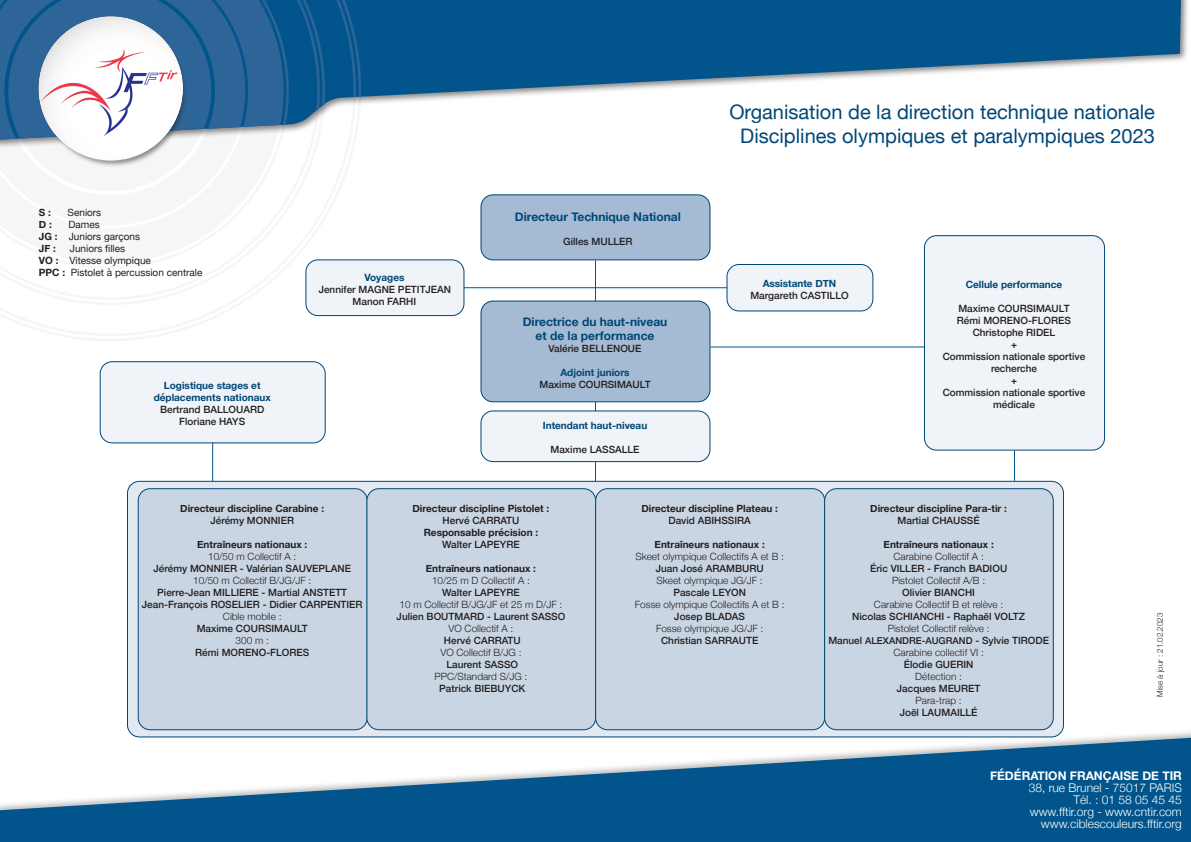
<style>
.page{position:relative;width:1191px;height:842px;background:#fff}
.page>*{position:absolute;margin:0;border:0;box-sizing:border-box;transform-origin:0 0}
.t1{font:20px "Helvetica Neue";color:#004777}
.t2{font:300 12px "Helvetica Neue";color:#fff}
.t3{font:700 12px "Helvetica Neue";color:#004777}
.t4{font:700 12px "Helvetica Neue";color:#fff}
.t5{font:500 10px/12px "Helvetica Neue";color:#231f20;text-align:center}
.t6{font:300 10px "Helvetica Neue";color:#231f20}
.t7{font:700 10px "Helvetica Neue";color:#231f20}
.t8{font:700 10px "Helvetica Neue";color:#004777}
.t9{font:10px "Helvetica Neue";color:#231f20}
.t10{font:300 8px "Helvetica Neue";color:#231f20}
.s1{font-weight:700}
.s2{font-size:9.5px}
</style>
<div class="page">
<hr style="left:595px;top:260px;width:1px;height:246px;background:#01558c">
<hr style="left:462px;top:287px;width:268px;height:1px;background:#01558c">
<div style="left:0;top:729px;width:1191px;height:113px;background:#231f20;opacity:.3"></div>
<svg style="left:0;top:738px;width:1191px;height:104px;fill:#01558c"></svg>
<svg style="left:409px;top:0;width:772px;height:101px;fill:#01558c"></svg>
<img style="left:227px;top:0;width:182px;height:137px">
<img style="left:0;top:0;width:227px;height:167px">
<div style="left:306px;top:260px;width:158px;height:56px;background:#f0f3f7;border-radius:12px"></div>
<div style="left:305px;top:259px;width:159px;height:57px;border:1px solid #004777;border-radius:12px"></div>
<div style="left:727px;top:264px;width:146px;height:47px;background:#f0f3f7;border-radius:12px"></div>
<div style="left:726px;top:264px;width:147px;height:47px;border:1px solid #004777;border-radius:12px"></div>
<div style="left:481px;top:195px;width:229px;height:65px;background:#a5bad3;border-radius:12px"></div>
<div style="left:480px;top:194px;width:230px;height:66px;border:1px solid #004777;border-radius:12px"></div>
<div style="left:481px;top:301px;width:229px;height:101px;background:#a5bad3;border-radius:12px"></div>
<div style="left:480px;top:301px;width:230px;height:101px;border:1px solid #004777;border-radius:12px"></div>
<div style="left:481px;top:411px;width:229px;height:51px;background:#f0f3f7;border-radius:12px"></div>
<div style="left:480px;top:410px;width:230px;height:52px;border:1px solid #004777;border-radius:12px"></div>
<div style="left:127px;top:481px;width:936px;height:256px;background:#e3e9f1;border-radius:12px"></div>
<div style="left:138px;top:489px;width:229px;height:241px;background:#cad5e3;border-radius:12px"></div>
<div style="left:138px;top:488px;width:230px;height:242px;border:1px solid #004777;border-radius:12px"></div>
<div style="left:367px;top:489px;width:228px;height:241px;background:#cad5e3;border-radius:12px"></div>
<div style="left:366px;top:488px;width:230px;height:242px;border:1px solid #004777;border-radius:12px"></div>
<div style="left:595px;top:489px;width:229px;height:241px;background:#cad5e3;border-radius:12px"></div>
<div style="left:595px;top:488px;width:230px;height:242px;border:1px solid #004777;border-radius:12px"></div>
<div style="left:824px;top:489px;width:229px;height:241px;background:#cad5e3;border-radius:12px"></div>
<div style="left:824px;top:488px;width:229px;height:242px;border:1px solid #004777;border-radius:12px"></div>
<div style="left:924px;top:236px;width:180px;height:214px;background:#f0f3f7;border-radius:12px"></div>
<div style="left:924px;top:235px;width:181px;height:216px;border:1px solid #004777;border-radius:12px"></div>
<div style="left:100px;top:362px;width:225px;height:81px;background:#f0f3f7;border-radius:12px"></div>
<div style="left:100px;top:361px;width:226px;height:82px;border:1px solid #004777;border-radius:12px"></div>
<hr style="left:710px;top:346px;width:215px;height:1px;background:#01558c">
<hr style="left:1014px;top:451px;width:1px;height:30px;background:#01558c">
<hr style="left:212px;top:442px;width:1px;height:40px;background:#01558c">
<p class="t7" style="left:39px;top:204px;width:14px">S :</p>
<p class="t9" style="left:68px;top:205px;width:35px">Seniors</p>
<p class="t7" style="left:39px;top:216px;width:14px">D :</p>
<p class="t9" style="left:68px;top:217px;width:33px">Dames</p>
<p class="t9" style="left:39px;top:229px;width:103px"><span class="s1">JG :</span> Juniors garçons</p>
<p class="t7" style="left:39px;top:240px;width:19px">JF :</p>
<p class="t9" style="left:70px;top:241px;width:57px">Juniors filles</p>
<p class="t9" style="left:39px;top:253px;width:114px"><span class="s1">VO :</span> Vitesse olympique</p>
<p class="t9" style="left:39px;top:265px;width:165px"><span class="s1">PPC :</span> Pistolet à percussion centrale</p>
<p class="t8" style="left:164px;top:378px;width:98px">Logistique stages et</p>
<p class="t8" style="left:154px;top:390px;width:119px">déplacements nationaux</p>
<p class="t5" style="left:160px;top:403px;width:106px">Bertrand BALLOUARD</p>
<p class="t5" style="left:179px;top:415px;width:67px">Floriane HAYS</p>
<p class="t8" style="left:364px;top:269px;width:42px">Voyages</p>
<p class="t5" style="left:319px;top:282px;width:134px">Jennifer MAGNE PETITJEAN</p>
<p class="t5" style="left:352px;top:294px;width:65px">Manon FARHI</p>
<p class="t3" style="left:515px;top:208px;width:167px">Directeur Technique National</p>
<p class="t5" style="left:563px;top:235px;width:71px">Gilles MULLER</p>
<p class="t3" style="left:522px;top:312px;width:146px">Directrice du haut-niveau</p>
<p class="t3" style="left:535px;top:327px;width:120px">et de la performance</p>
<p class="t5" style="left:548px;top:342px;width:94px">Valérie BELLENOUE</p>
<p class="t8" style="left:560px;top:365px;width:71px">Adjoint juniors</p>
<p class="t5" style="left:539px;top:378px;width:113px">Maxime COURSIMAULT</p>
<p class="t8" style="left:543px;top:418px;width:106px">Intendant haut-niveau</p>
<p class="t5" style="left:550px;top:443px;width:91px">Maxime LASSALLE</p>
<p class="t1" style="left:729px;top:97px;width:427px">Organisation de la direction technique nationale</p>
<p class="t1" style="left:740px;top:121px;width:416px">Disciplines olympiques et paralympiques 2023</p>
<p class="t8" style="left:762px;top:275px;width:75px">Assistante DTN</p>
<p class="t5" style="left:750px;top:288px;width:100px">Margareth CASTILLO</p>
<p class="t8" style="left:965px;top:276px;width:98px">Cellule performance</p>
<p class="t5" style="left:958px;top:301px;width:113px">Maxime COURSIMAULT</p>
<p class="t5" style="left:957px;top:313px;width:116px">Rémi MORENO-FLORES</p>
<p class="t5" style="left:972px;top:325px;width:84px">Christophe RIDEL</p>
<p class="t5" style="left:1011px;top:337px;width:7px">+</p>
<p class="t5" style="left:942px;top:349px;width:144px">Commission nationale sportive recherche</p>
<p class="t5" style="left:1011px;top:373px;width:7px">+</p>
<p class="t5" style="left:942px;top:385px;width:144px">Commission nationale sportive médicale</p>
<p class="t7" style="left:180px;top:501px;width:145px">Directeur discipline Carabine :</p>
<p class="t5" style="left:210px;top:514px;width:85px">Jérémy MONNIER</p>
<p class="t7" style="left:197px;top:537px;width:112px">Entraîneurs nationaux :</p>
<p class="t6" style="left:208px;top:548px;width:90px">10/50 m Collectif A :</p>
<p class="t5" style="left:153px;top:562px;width:199px">Jérémy MONNIER - Valérian SAUVEPLANE</p>
<p class="t6" style="left:193px;top:572px;width:119px">10/50 m Collectif B/JG/JF :</p>
<p class="t5" style="left:157px;top:586px;width:191px">Pierre-Jean MILLIERE - Martial ANSTETT</p>
<p class="t5" style="left:142px;top:598px;width:222px">Jean-François ROSELIER - Didier CARPENTIER</p>
<p class="t6" style="left:223px;top:608px;width:60px">Cible mobile :</p>
<p class="t5" style="left:197px;top:622px;width:113px">Maxime COURSIMAULT</p>
<p class="t6" style="left:236px;top:632px;width:35px">300 m :</p>
<p class="t5" style="left:195px;top:646px;width:116px">Rémi MORENO-FLORES</p>
<p class="t7" style="left:412px;top:501px;width:138px">Directeur discipline Pistolet :</p>
<p class="t5" style="left:442px;top:514px;width:78px">Hervé CARRATU</p>
<p class="t7" style="left:424px;top:525px;width:116px">Responsable précision :</p>
<p class="t5" style="left:442px;top:538px;width:79px">Walter LAPEYRE</p>
<p class="t7" style="left:426px;top:561px;width:112px">Entraîneurs nationaux :</p>
<p class="t6" style="left:432px;top:572px;width:99px">10/25 m D Collectif A :</p>
<p class="t5" style="left:442px;top:586px;width:79px">Walter LAPEYRE</p>
<p class="t6" style="left:399px;top:596px;width:164px">10 m Collectif B/JG/JF et 25 m D/JF :</p>
<p class="t5" style="left:396px;top:610px;width:170px">Julien BOUTMARD - Laurent SASSO</p>
<p class="t6" style="left:448px;top:620px;width:66px">VO Collectif A :</p>
<p class="t5" style="left:444px;top:634px;width:78px">Hervé CARRATU</p>
<p class="t6" style="left:440px;top:644px;width:82px">VO Collectif B/JG :</p>
<p class="t5" style="left:446px;top:658px;width:73px">Laurent SASSO</p>
<p class="t6" style="left:434px;top:668px;width:94px">PPC/Standard S/JG :</p>
<p class="t5" style="left:439px;top:682px;width:88px">Patrick BIEBUYCK</p>
<p class="t7" style="left:641px;top:501px;width:138px">Directeur discipline Plateau :</p>
<p class="t5" style="left:668px;top:514px;width:84px">David ABIHSSIRA</p>
<p class="t7" style="left:654px;top:537px;width:112px">Entraîneurs nationaux :</p>
<p class="t6" style="left:635px;top:548px;width:150px">Skeet olympique Collectifs A et B :</p>
<p class="t5" style="left:656px;top:562px;width:109px">Juan José ARAMBURU</p>
<p class="t6" style="left:656px;top:572px;width:108px">Skeet olympique JG/JF :</p>
<p class="t5" style="left:673px;top:586px;width:74px">Pascale LEYON</p>
<p class="t6" style="left:635px;top:596px;width:151px">Fosse olympique Collectifs A et B :</p>
<p class="t5" style="left:674px;top:610px;width:72px">Josep BLADAS</p>
<p class="t6" style="left:656px;top:620px;width:109px">Fosse olympique JG/JF :</p>
<p class="t5" style="left:661px;top:634px;width:99px">Christian SARRAUTE</p>
<p class="t7" style="left:870px;top:501px;width:138px">Directeur discipline Para-tir :</p>
<p class="t5" style="left:897px;top:514px;width:84px">Martial CHAUSSÉ</p>
<p class="t7" style="left:883px;top:537px;width:112px">Entraîneurs nationaux :</p>
<p class="t6" style="left:893px;top:548px;width:92px">Carabine Collectif A :</p>
<p class="t5" style="left:870px;top:562px;width:139px">Éric VILLER - Franch BADIOU</p>
<p class="t6" style="left:892px;top:572px;width:94px">Pistolet Collectif A/B :</p>
<p class="t5" style="left:902px;top:586px;width:74px">Olivier BIANCHI</p>
<p class="t6" style="left:874px;top:596px;width:131px">Carabine Collectif B et relève :</p>
<p class="t5" style="left:852px;top:610px;width:174px">Nicolas SCHIANCHI - Raphaël VOLTZ</p>
<p class="t6" style="left:887px;top:620px;width:103px">Pistolet Collectif relève :</p>
<p class="t5" style="left:828px;top:634px;width:222px">Manuel <span class="s2">ALEXANDRE-AUGRAND</span> - Sylvie TIRODE</p>
<p class="t6" style="left:893px;top:644px;width:92px">Carabine collectif VI :</p>
<p class="t5" style="left:904px;top:658px;width:71px">Élodie GUERIN</p>
<p class="t6" style="left:915px;top:668px;width:48px">Détection :</p>
<p class="t5" style="left:897px;top:682px;width:85px">Jacques MEURET</p>
<p class="t6" style="left:915px;top:692px;width:48px">Para-trap :</p>
<p class="t5" style="left:899px;top:706px;width:79px">Joël LAUMAILLÉ</p>
<p class="t10" style="left:1153px;top:697px;width:86px;rotate:-90deg">Mise à jour : 21.02.2023</p>
<p class="t4" style="left:990px;top:766px;width:193px">FÉDÉRATION FRANÇAISE DE TIR</p>
<p class="t2" style="left:1028px;top:778px;width:155px">38, rue Brunel - 75017 PARIS</p>
<p class="t2" style="left:1073px;top:790px;width:110px">Tél. : 01 58 05 45 45</p>
<p class="t2" style="left:1029px;top:802px;width:154px">www.fftir.org - www.cntir.com</p>
<p class="t2" style="left:1041px;top:814px;width:142px">www.ciblescouleurs.fftir.org</p>
</div>
